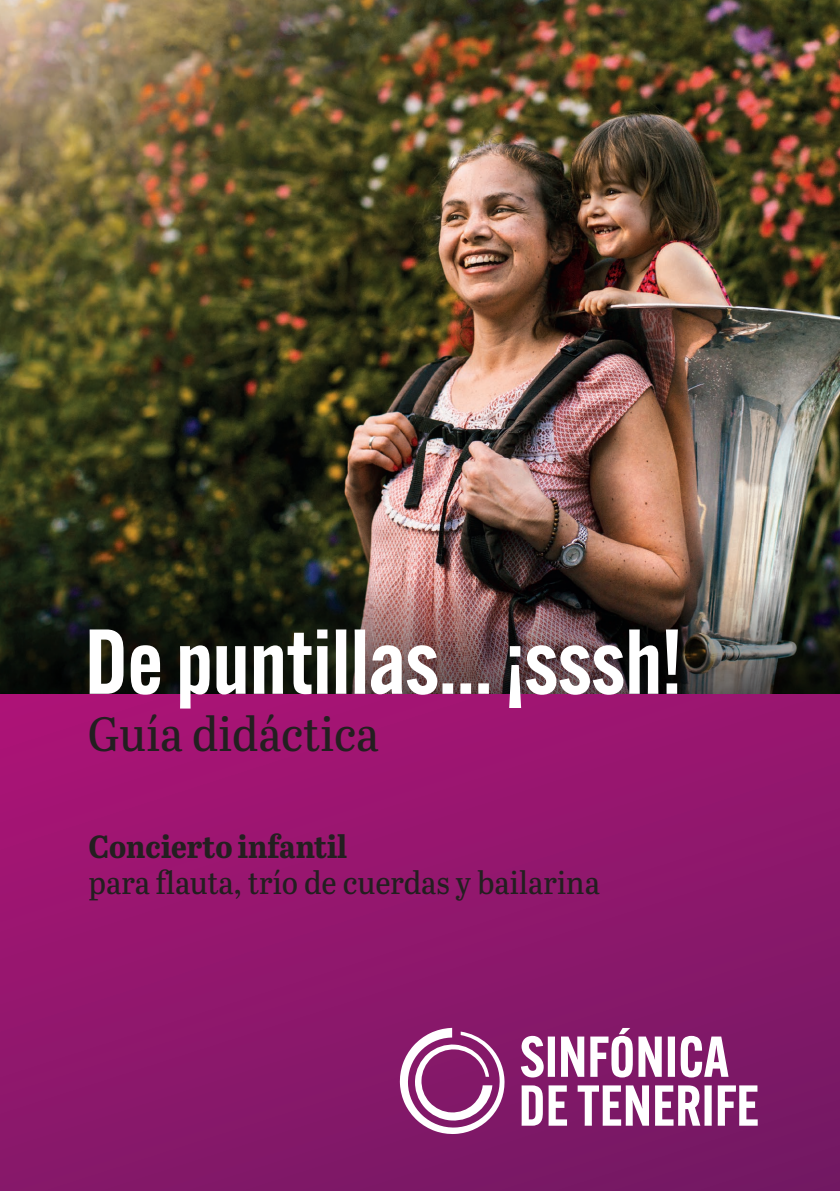
<style>
.page{position:relative;width:840px;height:1191px;background:#fff}
.page>*{position:absolute;margin:0;border:0;box-sizing:border-box;transform-origin:0 0}
.t1{font:600 89.8px "Alternate Gothic ATF";color:#fff}
._05_Titulos_Interior{font:48px "Abril Titling Nar";color:#231f20}
.t2{font:32px "Abril Titling Nar";color:#231f20}
.t3{font:700 32px "Abril Titling Nar";color:#231f20}
</style>
<div class="page">
<svg style="left:1px;top:694px;width:838px;height:497px;background:#90176d"></svg>
<svg style="left:0;top:0;width:1px;height:1191px"></svg>
<img style="left:0;top:0;width:839px;height:552px">
<svg style="left:520px;top:1035px;width:34px;height:42px"></svg>
<svg style="left:560px;top:1036px;width:24px;height:40px"></svg>
<svg style="left:638px;top:1036px;width:23px;height:40px"></svg>
<svg style="left:667px;top:1036px;width:7px;height:40px"></svg>
<svg style="left:680px;top:1035px;width:48px;height:42px"></svg>
<svg style="left:521px;top:1085px;width:21px;height:40px"></svg>
<svg style="left:548px;top:1085px;width:18px;height:40px"></svg>
<svg style="left:577px;top:1085px;width:71px;height:40px"></svg>
<svg style="left:654px;top:1085px;width:57px;height:40px"></svg>
<svg style="left:717px;top:1085px;width:40px;height:40px"></svg>
<svg style="left:399px;top:1027px;width:106px;height:107px"></svg>
<svg style="left:590px;top:1028px;width:42px;height:49px"></svg>
<img style="left:0;top:552px;width:839px;height:142px">
<p class="t1" style="left:85px;top:604px;width:598px">De puntillas… ¡sssh!</p>
<p class="_05_Titulos_Interior" style="left:88px;top:699px;width:292px">Guía didáctica</p>
<p class="t3" style="left:88px;top:822px;width:260px">Concierto infantil</p>
<p class="t2" style="left:88px;top:859px;width:512px">para flauta, trío de cuerdas y bailarina</p>
</div>
